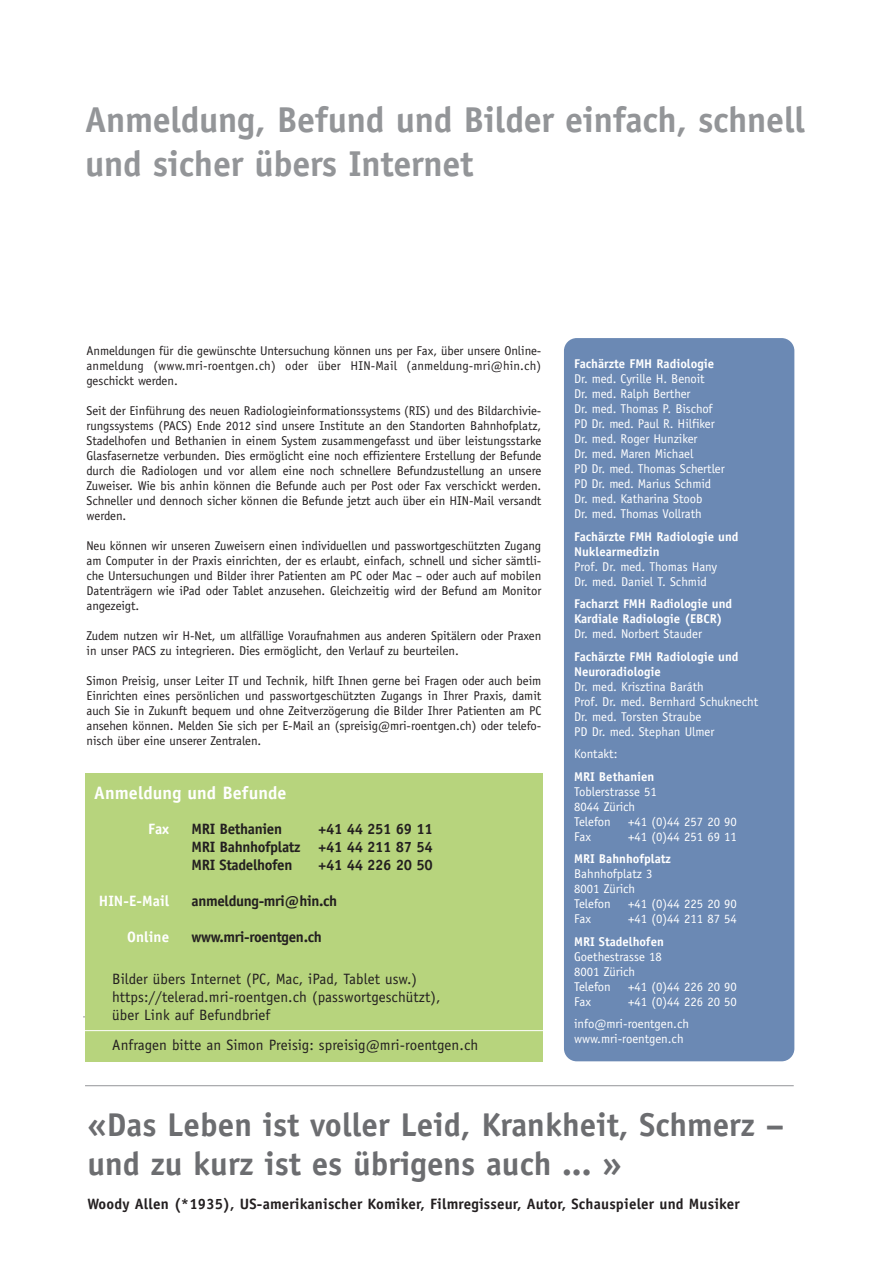
<style>
.page{position:relative;width:893px;height:1263px;background:#fff}
.page>*{position:absolute;margin:0;border:0;box-sizing:border-box;transform-origin:0 0}
.t1{font:700 36px/43.2px "Officina Sans";letter-spacing:-.01em;color:#939598}
.t2{font:700 33px/39.6px "Officina Sans";color:#6c6d70}
.t3{font:700 18px "Officina Sans";letter-spacing:.005em;color:#fff}
.t4{font:15px/18px "Officina Sans";letter-spacing:.005em;color:#231f20}
.t5{font:700 15px/18px "Officina Sans";letter-spacing:-.02em;color:#231f20;text-align:justify}
.t6{font:700 15px "Officina Sans";letter-spacing:.01em;color:#231f20}
.t7{font:700 15px "Officina Sans";letter-spacing:.005em;color:#fff}
.t8{font:12.75px/15px "Officina Sans";letter-spacing:-.005em;color:#231f20;text-align:justify}
.t9{font:12.75px/15px "Officina Sans";color:#fff}
.t10{font:700 12.75px/15px "Officina Sans";color:#fff}
</style>
<div class="page">
<hr style="left:83px;top:1016px;width:458px;height:1px;background:#939598">
<div style="left:85px;top:773px;width:458px;height:288px;background:#b7d47d"></div>
<hr style="left:74px;top:1030px;width:490px;height:1px;background:#fff">
<hr style="left:85px;top:1085px;width:709px;height:1px;background:#939598">
<div style="left:564px;top:338px;width:230px;height:723px;background:#6b89b4;border-radius:13px"></div>
<h1 class="t1" style="left:85px;top:101px;width:721px">Anmeldung, Befund und Bilder einfach, schnell und sicher übers Internet</h1>
<p class="t8" style="left:87px;top:344px;width:456px">Anmeldungen für die gewünschte Untersuchung können uns per Fax, über unsere Online&shy;anmeldung (www.mri-roentgen.ch) oder über HIN-Mail (anmeldung-mri@hin.ch) geschickt werden.</p>
<p class="t8" style="left:87px;top:404px;width:456px">Seit der Einführung des neuen Radiologieinformationssystems (RIS) und des Bildarchivie&shy;rungssystems (PACS) Ende 2012 sind unsere Institute an den Standorten Bahnhofplatz, Stadelhofen und Bethanien in einem System zusammengefasst und über leistungsstarke Glasfasernetze verbunden. Dies ermöglicht eine noch effizientere Erstellung der Befunde durch die Radiologen und vor allem eine noch schnellere Befundzustellung an unsere Zuweiser. Wie bis anhin können die Befunde auch per Post oder Fax verschickt werden.<br>Schneller und dennoch sicher können die Befunde jetzt auch über ein HIN-Mail versandt werden.</p>
<p class="t8" style="left:87px;top:539px;width:456px">Neu können wir unseren Zuweisern einen individuellen und passwortgeschützten Zugang am Computer in der Praxis einrichten, der es erlaubt, einfach, schnell und sicher sämtli&shy;che Untersuchungen und Bilder ihrer Patienten am PC oder Mac – oder auch auf mobilen Datenträgern wie iPad oder Tablet anzusehen. Gleichzeitig wird der Befund am Monitor angezeigt.</p>
<p class="t8" style="left:87px;top:629px;width:456px">Zudem nutzen wir H-Net, um allfällige Voraufnahmen aus anderen Spitälern oder Praxen in unser PACS zu integrieren. Dies ermöglicht, den Verlauf zu beurteilen.</p>
<p class="t8" style="left:87px;top:674px;width:456px">Simon Preisig, unser Leiter IT und Technik, hilft Ihnen gerne bei Fragen oder auch beim Einrichten eines persönlichen und passwortgeschützten Zugangs in Ihrer Praxis, damit auch Sie in Zukunft bequem und ohne Zeitverzögerung die Bilder Ihrer Patienten am PC ansehen können. Melden Sie sich per E-Mail an (spreisig@mri-roentgen.ch) oder telefo&shy;nisch über eine unserer Zentralen.</p>
<h3 class="t3" style="left:94px;top:786px;width:194px">Anmeldung und Befunde</h3>
<p class="t7" style="left:148px;top:823px;width:23px">Fax</p>
<p class="t7" style="left:99px;top:895px;width:72px">HIN-E-Mail</p>
<p class="t7" style="left:127px;top:931px;width:44px">Online</p>
<p class="t5" style="left:191px;top:821px;width:92px">MRI Bethanien</p>
<p class="t5" style="left:191px;top:821px;width:243px;text-indent:127px">+41 44 251 69 11<br>MRI Bahnhofplatz +41 44 211 87 54<br>MRI Stadelhofen</p>
<p class="t5" style="left:318px;top:857px;width:116px">+41 44 226 20 50</p>
<p class="t5" style="left:191px;top:893px;width:147px">anmeldung-mri@hin.ch</p>
<p class="t5" style="left:191px;top:929px;width:132px">www.mri-roentgen.ch</p>
<p class="t4" style="left:112px;top:971px;width:330px">Bilder übers Internet (PC, Mac, iPad, Tablet usw.) https://telerad.mri-roentgen.ch (passwortgeschützt), über Link auf Befundbrief</p>
<p class="t4" style="left:112px;top:1037px;width:367px">Anfragen bitte an Simon Preisig: spreisig@mri-roentgen.ch</p>
<p class="t10" style="left:574px;top:357px;width:142px">Fachärzte FMH Radiologie</p>
<p class="t9" style="left:574px;top:372px;width:152px">Dr. med. Cyrille H. Benoit<br>Dr. med. Ralph Berther<br>Dr. med. Thomas P. Bischof<br>PD Dr. med. Paul R. Hilfiker<br>Dr. med. Roger Hunziker<br>Dr. med. Maren Michael<br>PD Dr. med. Thomas Schertler<br>PD Dr. med. Marius Schmid<br>Dr. med. Katharina Stoob<br>Dr. med. Thomas Vollrath</p>
<p class="t10" style="left:574px;top:530px;width:166px">Fachärzte FMH Radiologie und<br>Nuklearmedizin</p>
<p class="t9" style="left:574px;top:560px;width:145px">Prof. Dr. med. Thomas Hany<br>Dr. med. Daniel T. Schmid</p>
<p class="t10" style="left:574px;top:597px;width:160px">Facharzt FMH Radiologie und<br>Kardiale Radiologie (EBCR)</p>
<p class="t9" style="left:574px;top:627px;width:129px">Dr. med. Norbert Stauder</p>
<p class="t10" style="left:574px;top:650px;width:166px">Fachärzte FMH Radiologie und<br>Neuroradiologie</p>
<p class="t9" style="left:574px;top:680px;width:186px">Dr. med. Krisztina Baráth<br>Prof. Dr. med. Bernhard Schuknecht<br>Dr. med. Torsten Straube<br>PD Dr. med. Stephan Ulmer</p>
<p class="t9" style="left:574px;top:747px;width:45px">Kontakt:</p>
<p class="t10" style="left:574px;top:770px;width:82px">MRI Bethanien</p>
<p class="t9" style="left:574px;top:785px;width:84px">Toblerstrasse 51<br>8044 Zürich<br>Telefon</p>
<p class="t9" style="left:628px;top:815px;width:110px">+41 (0)44 257 20 90</p>
<p class="t9" style="left:574px;top:830px;width:18px">Fax</p>
<p class="t9" style="left:628px;top:830px;width:110px">+41 (0)44 251 69 11</p>
<p class="t10" style="left:574px;top:852px;width:98px">MRI Bahnhofplatz</p>
<p class="t9" style="left:574px;top:867px;width:80px">Bahnhofplatz 3<br>8001 Zürich<br>Telefon</p>
<p class="t9" style="left:628px;top:897px;width:110px">+41 (0)44 225 20 90</p>
<p class="t9" style="left:574px;top:912px;width:18px">Fax</p>
<p class="t9" style="left:628px;top:912px;width:110px">+41 (0)44 211 87 54</p>
<p class="t10" style="left:574px;top:935px;width:91px">MRI Stadelhofen</p>
<p class="t9" style="left:574px;top:950px;width:89px">Goethestrasse 18<br>8001 Zürich<br>Telefon</p>
<p class="t9" style="left:628px;top:980px;width:110px">+41 (0)44 226 20 90</p>
<p class="t9" style="left:574px;top:991px;width:164px;line-height:22.5px;text-indent:54px">+41 (0)44 226 20 50 info@mri-roentgen.ch</p>
<p class="t9" style="left:574px;top:1032px;width:111px">www.mri-roentgen.ch</p>
<p class="t9" style="left:574px;top:995px;width:18px">Fax</p>
<h2 class="t2" style="left:87px;top:1107px;width:698px">«Das Leben ist voller Leid, Krankheit, Schmerz – und zu kurz ist es übrigens auch ... »</h2>
<p class="t6" style="left:87px;top:1198px;width:654px">Woody Allen (*1935), US-amerikanischer Komiker, Filmregisseur, Autor, Schauspieler und Musiker</p>
</div>
